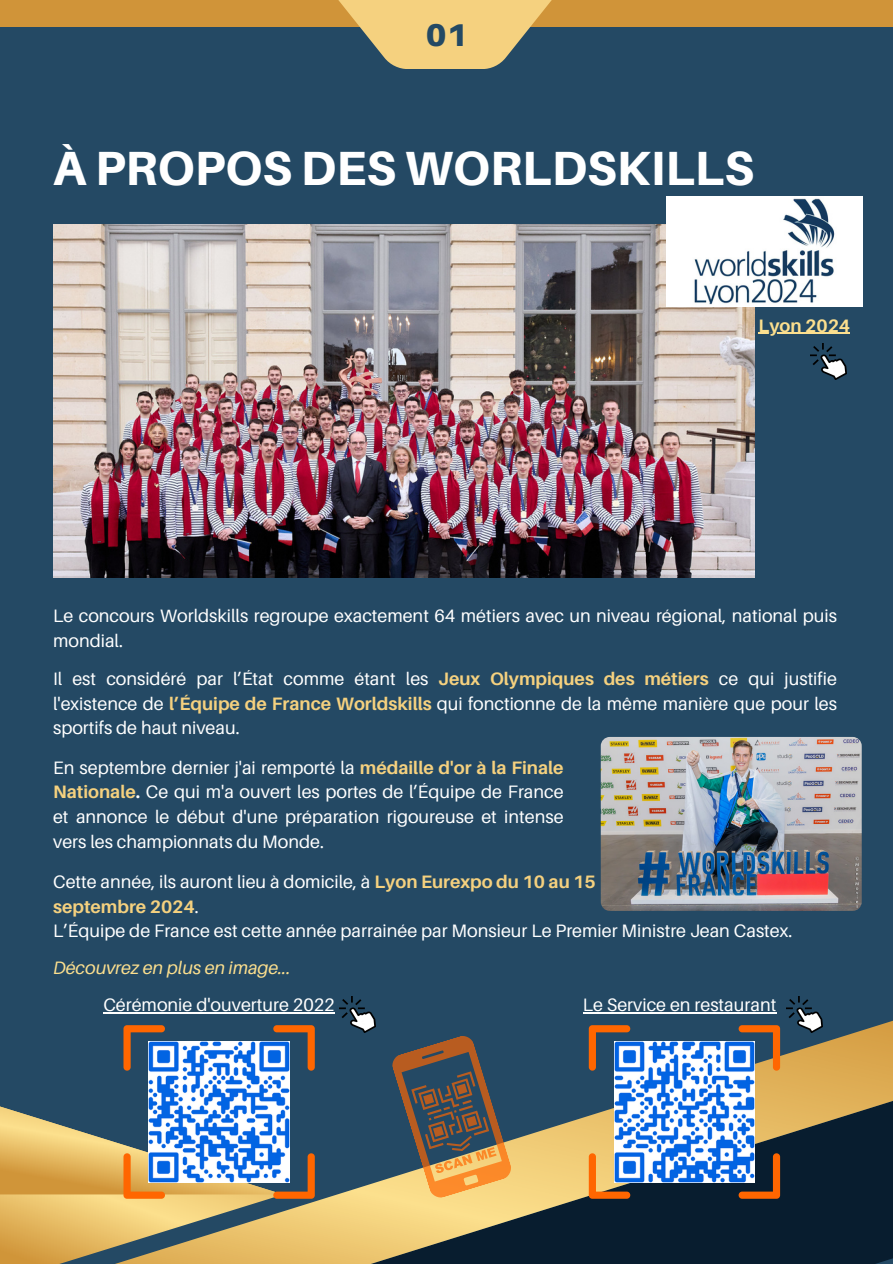
<style>
.page{position:relative;width:893px;height:1264px;background:#fff}
.page>*{position:absolute;margin:0;border:0;box-sizing:border-box;transform-origin:0 0}
.t1{font:800 48px "Aileron";color:#fff}
.t2{font:900 31.5px "Aileron";color:#244964}
.t3{font:18px/24.5px "Aileron";color:#fff;text-align:justify}
.t4{font:italic 18px "Aileron";color:#fcdf8e}
.t5{font:700 18px "Aileron";color:#f5d17f}
.t6{font:700 18px "Aileron";color:#fcdf8e}
.s1{font-weight:700;color:#f5d17f}
.s2{font-weight:700}
.s3{font-weight:400;color:#fff}
</style>
<div class="page">
<div style="left:0;top:0;width:892px;height:1263px;background:#244964"></div>
<img style="left:53px;top:224px;width:701px;height:353px">
<svg style="left:103px;top:1007px;width:789px;height:256px"></svg>
<svg style="left:0;top:1198px;width:283px;height:65px"></svg>
<div style="left:0;top:0;width:892px;height:26px;background:#d09439"></div>
<svg style="left:333px;top:0;width:223px;height:69px"></svg>
<img style="left:600px;top:737px;width:261px;height:173px;border-radius:9px">
<img style="left:149px;top:1041px;width:140px;height:48px">
<img style="left:614px;top:1041px;width:140px;height:141px">
<img style="left:340px;top:996px;width:36px;height:36px">
<hr style="left:582px;top:1012px;width:194px;height:1px;background:#fff">
<img style="left:786px;top:996px;width:36px;height:36px">
<svg style="left:0;top:1089px;width:315px;height:109px"></svg>
<svg style="left:273px;top:1025px;width:42px;height:45px"></svg>
<svg style="left:123px;top:1025px;width:42px;height:45px"></svg>
<svg style="left:588px;top:1153px;width:42px;height:45px;background:#c19970"></svg>
<svg style="left:738px;top:1153px;width:42px;height:45px;background:#6e5956"></svg>
<svg style="left:738px;top:1025px;width:42px;height:45px"></svg>
<svg style="left:588px;top:1025px;width:42px;height:45px"></svg>
<svg style="left:389px;top:1032px;width:125px;height:168px"></svg>
<img style="left:666px;top:196px;width:196px;height:110px">
<hr style="left:103px;top:1012px;width:232px;height:1px;background:#fff">
<hr style="left:758px;top:333px;width:92px;height:1px;background:#fcdf8e">
<img style="left:810px;top:343px;width:36px;height:36px">
<p class="t2" style="left:426px;top:15px;width:43px">01</p>
<p class="t1" style="left:53px;top:138px;width:702px">À PROPOS DES WORLDSKILLS</p>
<p class="t6" style="left:758px;top:314px;width:93px">Lyon 2024</p>
<p class="t3" style="left:53px;top:603px;width:785px">Le concours Worldskills regroupe exactement 64 métiers avec un niveau régional, national puis mondial.</p>
<p class="t3" style="left:53px;top:666px;width:785px">Il est considéré par l’État comme étant les <span class="s1">Jeux Olympiques des métiers</span> ce qui justifie l'existence de <span class="s1">l’Équipe de France Worldskills</span> qui fonctionne de la même manière que pour les sportifs de haut niveau.</p>
<p class="t3" style="left:53px;top:754px;width:512px">En septembre dernier j'ai remporté la <span class="s1">médaille d'or à la Finale Nationale</span><span class="s2">.</span> Ce qui m'a ouvert les portes de l’Équipe de France et annonce le début d'une préparation rigoureuse et intense vers les championnats du Monde.</p>
<p class="t3" style="left:53px;top:869px;width:544px">Cette année, ils auront lieu à domicile, à <span class="s1">Lyon Eurexpo du 10 au 15</span></p>
<p class="t5" style="left:53px;top:895px;width:147px">septembre 2024<span class="s3">.</span></p>
<p class="t3" style="left:53px;top:918px;width:740px">L’Équipe de France est cette année parrainée par Monsieur Le Premier Ministre Jean Castex.</p>
<p class="t4" style="left:53px;top:956px;width:239px">Découvrez en plus en image...</p>
<p class="t3" style="left:103px;top:992px;width:233px">Cérémonie d'ouverture 2022</p>
<p class="t3" style="left:582px;top:992px;width:195px">Le Service en restaurant</p>
</div>
